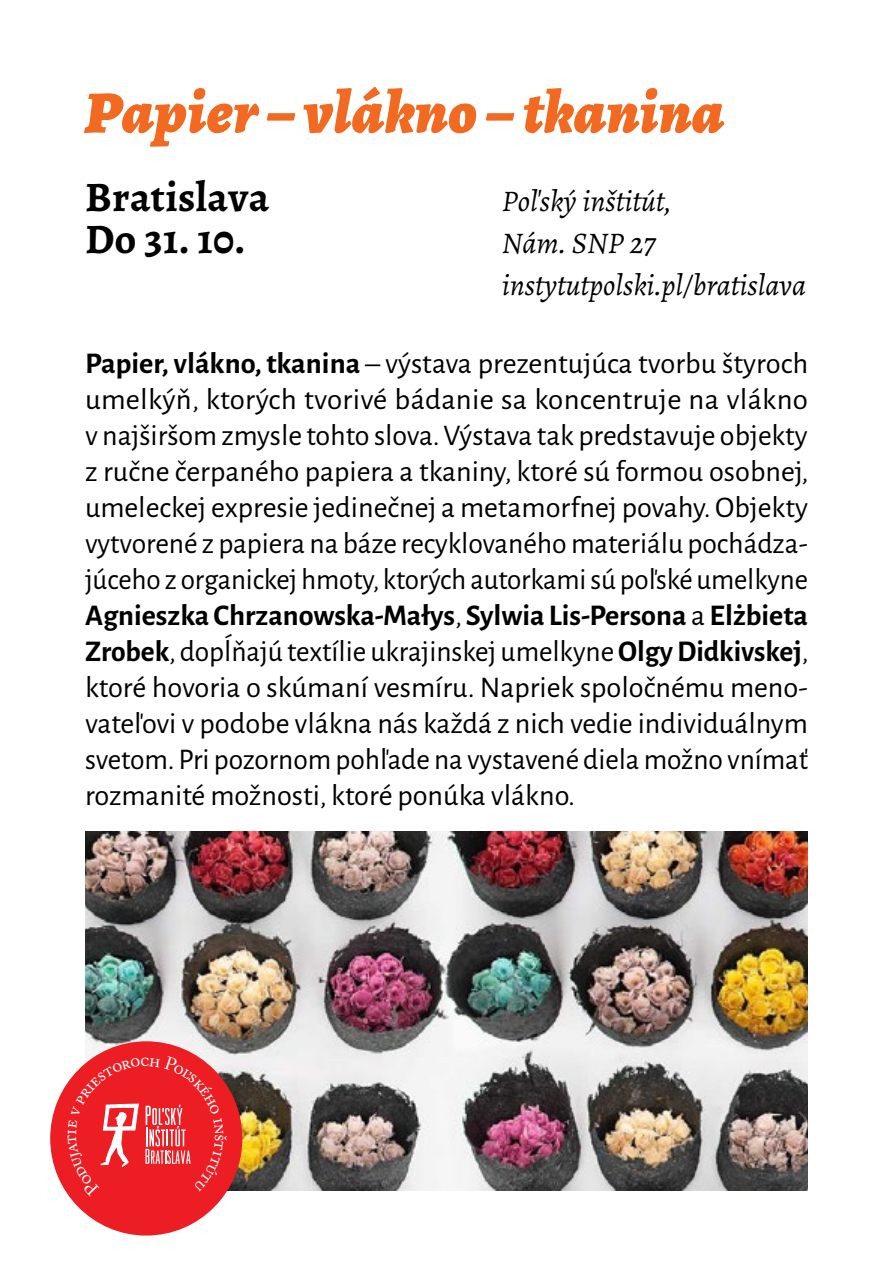
<style>
.page{position:relative;width:893px;height:1276px;background:#fff}
.page>*{position:absolute;margin:0;border:0;box-sizing:border-box;transform-origin:0 0}
.t1{font:italic 900 60px "Alegreya";letter-spacing:.01em;color:#f26921}
.t2{font:700 42px/42px "Alegreya";letter-spacing:.01em;color:#000}
.t3{font:30px/36px "Alegreya Sans";color:#000;text-align:justify}
.t4{font:italic 30px/42px "Alegreya";color:#000}
.s1{font-weight:700}
</style>
<div class="page">
<img style="left:85px;top:832px;width:723px;height:359px">
<div style="left:50px;top:1041px;width:192px;height:194px;background:#ed1d24;border-radius:50%"></div>
<svg style="left:67px;top:1056px;width:160px;height:140px"></svg>
<h1 class="t1" style="left:85px;top:72px;width:640px">Papier – vlákno – tkanina</h1>
<h2 class="t2" style="left:85px;top:176px;width:185px">Bratislava<br>Do 31. 10.</h2>
<p class="t4" style="left:502px;top:180px;width:306px">Poľský inštitút,<br>Nám. SNP 27 instytutpolski.pl/bratislava</p>
<p class="t3" style="left:85px;top:343px;width:725px"><span class="s1">Papier, vlákno, tkanina</span> – výstava prezentujúca tvorbu štyroch umelkýň, ktorých tvorivé bádanie sa koncentruje na vlákno v najširšom zmysle tohto slova. Výstava tak predstavuje objekty z ručne čerpaného papiera a tkaniny, ktoré sú formou osobnej, umeleckej expresie jedinečnej a metamorfnej povahy. Objekty vytvorené z papiera na báze recyklovaného materiálu pochádza&shy;júceho z organickej hmoty, ktorých autorkami sú poľské umelkyne <span class="s1">Agnieszka Chrzanowska-Małys</span>, <span class="s1">Sylwia Lis-Persona</span> a <span class="s1">Elżbieta Zrobek</span>, dopĺňajú textílie ukrajinskej umelkyne <span class="s1">Olgy Didkivskej</span>, ktoré hovoria o skúmaní vesmíru. Napriek spoločnému meno&shy;vateľovi v podobe vlákna nás každá z nich vedie individuálnym svetom. Pri pozornom pohľade na vystavené diela možno vnímať rozmanité možnosti, ktoré ponúka vlákno.</p>
</div>
